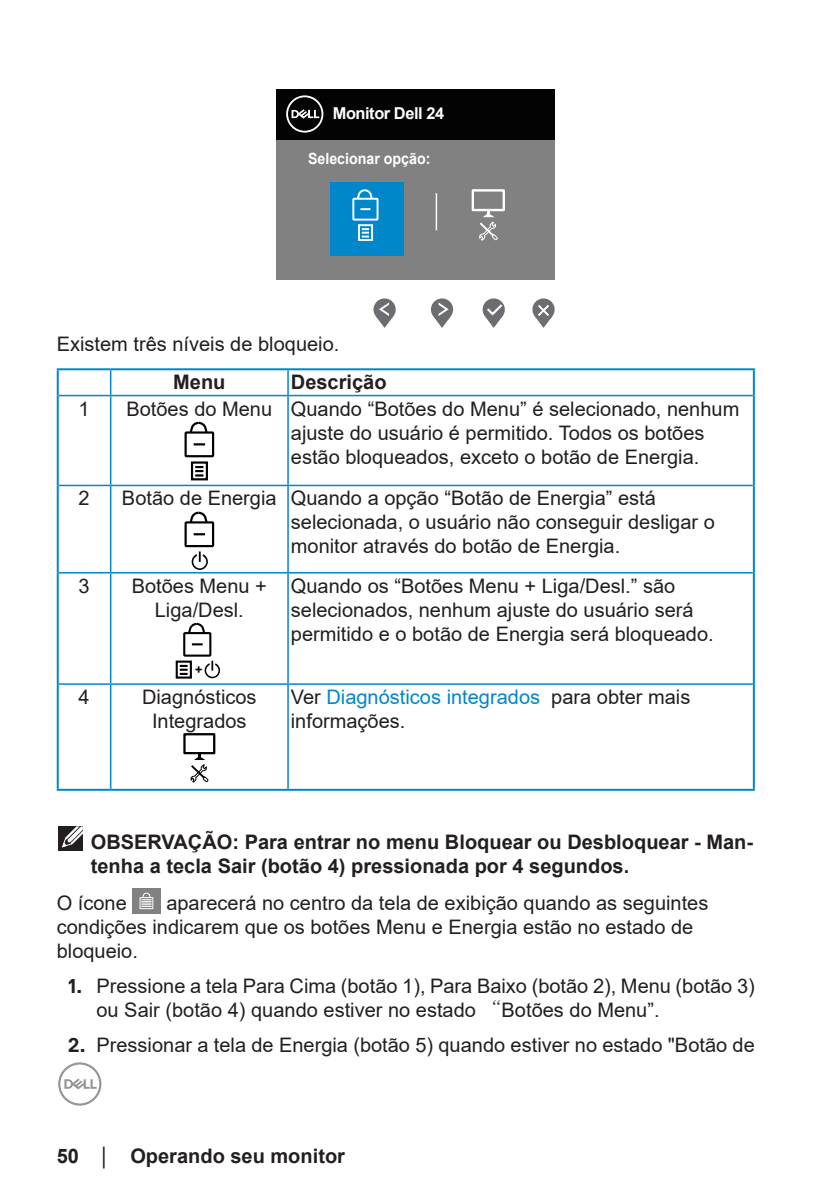
<style>
.page{position:relative;width:840px;height:1191px;background:#fff}
.page>*{position:absolute;margin:0;border:0;box-sizing:border-box;transform-origin:0 0}
.text{font:20px/24px "Arial";color:#231f20}
.text-2{font:700 20px/24px "Arial";color:#231f20}
.Table_Paragraph{font:20px/24px "Arial";color:#231f20}
.Table_Head{font:700 20px "Arial";color:#231f20}
.t1{font:700 16.4px "Arial";letter-spacing:-.025em;color:#fff}
.t2{font:700 15.4px "Arial";color:#fff;scale:.92 1}
.t3{font:700 12.6px "Arial";color:#000}
.s1{color:#0087cb}
.s2{font-family:"Dell Replica";font-weight:700}
.s3{font-family:"Adobe Ming Std";font-weight:300}
.s4{font-weight:400;font-size:18px}
</style>
<div class="page">
<svg style="left:58px;top:1062px;width:43px;height:43px"></svg>
<div style="left:276px;top:139px;width:278px;height:141px;background:#818181"></div>
<div style="left:276px;top:89px;width:278px;height:50px;background:#030303"></div>
<svg style="left:286px;top:95px;width:37px;height:38px"></svg>
<div style="left:330px;top:182px;width:73px;height:74px;background:#0087cb"></div>
<hr style="left:435px;top:193px;width:2px;height:37px;background:#fff">
<div style="left:352px;top:198px;width:26px;height:22px;border:2px solid #fff"></div>
<svg style="left:360px;top:208px;width:10px;height:2px"></svg>
<svg style="left:356px;top:189px;width:17px;height:12px"></svg>
<div style="left:358px;top:224px;width:15px;height:17px;border:2px solid #fff"></div>
<svg style="left:361px;top:228px;width:8px;height:9px"></svg>
<svg style="left:373px;top:298px;width:22px;height:23px"></svg>
<svg style="left:430px;top:298px;width:23px;height:23px"></svg>
<svg style="left:376px;top:302px;width:17px;height:25px"></svg>
<svg style="left:482px;top:298px;width:22px;height:23px"></svg>
<svg style="left:484px;top:302px;width:20px;height:25px"></svg>
<div style="left:532px;top:298px;width:22px;height:23px;background:#6c6d70;border-radius:50%"></div>
<svg style="left:534px;top:303px;width:17px;height:24px"></svg>
<svg style="left:433px;top:302px;width:17px;height:25px"></svg>
<div style="left:471px;top:189px;width:33px;height:22px;border:2px solid #fff"></div>
<svg style="left:478px;top:211px;width:20px;height:30px"></svg>
<svg style="left:110px;top:370px;width:1px;height:25px"></svg>
<svg style="left:287px;top:370px;width:1px;height:25px"></svg>
<hr style="left:59px;top:395px;width:52px;height:1px;background:#0087cb">
<hr style="left:111px;top:395px;width:177px;height:1px;background:#0087cb">
<hr style="left:110px;top:396px;width:1px;height:89px;background:#0087cb">
<hr style="left:288px;top:395px;width:464px;height:1px;background:#0087cb">
<hr style="left:287px;top:396px;width:1px;height:89px;background:#0087cb">
<hr style="left:59px;top:485px;width:52px;height:1px;background:#0087cb">
<hr style="left:111px;top:485px;width:177px;height:1px;background:#0087cb">
<hr style="left:110px;top:486px;width:1px;height:86px;background:#0087cb">
<hr style="left:288px;top:485px;width:464px;height:1px;background:#0087cb">
<hr style="left:287px;top:486px;width:1px;height:86px;background:#0087cb">
<hr style="left:59px;top:572px;width:52px;height:1px;background:#0087cb">
<hr style="left:111px;top:572px;width:177px;height:1px;background:#0087cb">
<hr style="left:110px;top:573px;width:1px;height:110px;background:#0087cb">
<hr style="left:288px;top:572px;width:464px;height:1px;background:#0087cb">
<hr style="left:287px;top:573px;width:1px;height:110px;background:#0087cb">
<hr style="left:59px;top:683px;width:52px;height:2px;background:#0087cb">
<hr style="left:111px;top:683px;width:177px;height:2px;background:#0087cb">
<hr style="left:110px;top:685px;width:1px;height:104px;background:#0087cb">
<hr style="left:288px;top:683px;width:464px;height:2px;background:#0087cb">
<hr style="left:287px;top:685px;width:1px;height:104px;background:#0087cb">
<hr style="left:57px;top:368px;width:54px;height:2px;background:#0087cb">
<hr style="left:57px;top:370px;width:2px;height:25px;background:#0087cb">
<hr style="left:111px;top:368px;width:177px;height:2px;background:#0087cb">
<hr style="left:288px;top:368px;width:466px;height:2px;background:#0087cb">
<hr style="left:752px;top:370px;width:2px;height:25px;background:#0087cb">
<hr style="left:57px;top:395px;width:2px;height:90px;background:#0087cb">
<hr style="left:752px;top:395px;width:2px;height:90px;background:#0087cb">
<hr style="left:57px;top:485px;width:2px;height:88px;background:#0087cb">
<hr style="left:752px;top:485px;width:2px;height:88px;background:#0087cb">
<hr style="left:57px;top:573px;width:2px;height:111px;background:#0087cb">
<hr style="left:752px;top:573px;width:2px;height:111px;background:#0087cb">
<hr style="left:57px;top:684px;width:2px;height:105px;background:#0087cb">
<hr style="left:752px;top:684px;width:2px;height:105px;background:#0087cb">
<hr style="left:57px;top:789px;width:54px;height:2px;background:#0087cb">
<hr style="left:111px;top:789px;width:177px;height:2px;background:#0087cb">
<hr style="left:288px;top:789px;width:466px;height:2px;background:#0087cb">
<div style="left:184px;top:431px;width:30px;height:26px;border:2px solid #000"></div>
<svg style="left:193px;top:443px;width:12px;height:2px"></svg>
<svg style="left:189px;top:421px;width:19px;height:13px"></svg>
<div style="left:191px;top:461px;width:17px;height:19px;border:2px solid #000"></div>
<svg style="left:195px;top:466px;width:8px;height:10px"></svg>
<div style="left:184px;top:521px;width:30px;height:26px;border:2px solid #000"></div>
<svg style="left:193px;top:533px;width:12px;height:2px"></svg>
<svg style="left:189px;top:511px;width:19px;height:13px"></svg>
<svg style="left:191px;top:551px;width:17px;height:19px"></svg>
<div style="left:183px;top:632px;width:28px;height:24px;border:2px solid #000"></div>
<svg style="left:192px;top:643px;width:10px;height:2px"></svg>
<svg style="left:187px;top:622px;width:19px;height:13px"></svg>
<div style="left:176px;top:660px;width:16px;height:18px;border:2px solid #000"></div>
<svg style="left:180px;top:665px;width:7px;height:10px"></svg>
<svg style="left:204px;top:660px;width:16px;height:18px"></svg>
<div style="left:183px;top:733px;width:32px;height:21px;border:2px solid #000"></div>
<svg style="left:190px;top:754px;width:19px;height:29px"></svg>
<div style="left:59px;top:826px;width:24px;height:25px;background:#231f20"></div>
<svg style="left:62px;top:826px;width:21px;height:22px"></svg>
<div style="left:132px;top:888px;width:29px;height:26px;background:#818181"></div>
<div style="left:139px;top:897px;width:14px;height:12px;border:1px solid #fff"></div>
<svg style="left:141px;top:892px;width:10px;height:15px"></svg>
<p class="t1" style="left:332px;top:102px;width:113px">Monitor Dell 24</p>
<p class="t2" style="left:308px;top:148px;width:134px">Selecionar opção:</p>
<p class="text" style="left:57px;top:332px;width:284px">Existem três níveis de bloqueio.</p>
<p class="Table_Head" style="left:173px;top:368px;width:54px">Menu</p>
<p class="Table_Head" style="left:291px;top:368px;width:97px">Descrição</p>
<p class="text" style="left:79px;top:396px;width:13px">1</p>
<p class="text" style="left:126px;top:396px;width:147px">Botões do Menu</p>
<p class="text" style="left:291px;top:396px;width:450px">Quando “Botões do Menu” é selecionado, nenhum ajuste do usuário é permitido. Todos os botões estão bloqueados, exceto o botão de Energia.</p>
<p class="text" style="left:79px;top:486px;width:13px">2</p>
<p class="text" style="left:122px;top:486px;width:156px">Botão de Energia</p>
<p class="text" style="left:291px;top:486px;width:425px">Quando a opção “Botão de Energia” está selecionada, o usuário não conseguir desligar o monitor através do botão de Energia.</p>
<p class="text" style="left:79px;top:573px;width:13px">3</p>
<p class="text" style="left:132px;top:573px;width:137px;text-align:center">Botões Menu +<br>Liga/Desl.</p>
<p class="text" style="left:291px;top:573px;width:424px">Quando os “Botões Menu + Liga/Desl.” são selecionados, nenhum ajuste do usuário será permitido e o botão de Energia será bloqueado.</p>
<p class="t3" style="left:195px;top:661px;width:9px">+</p>
<p class="text" style="left:79px;top:685px;width:13px">4</p>
<p class="text" style="left:142px;top:685px;width:116px;text-align:center">Diagnósticos<br>Integrados</p>
<p class="Table_Paragraph" style="left:291px;top:685px;width:401px">Ver <span class="s1">Diagnósticos integrados</span> para obter mais informações.</p>
<p class="text-2" style="left:91px;top:829px;width:663px">OBSERVAÇÃO: Para entrar no menu Bloquear ou Desbloquear - Man&shy;tenha a tecla Sair (botão 4) pressionada por 4 segundos.</p>
<p class="text" style="left:57px;top:890px;width:72px">O ícone</p>
<p class="text" style="left:57px;top:890px;width:652px;text-indent:110px">aparecerá no centro da tela de exibição quando as seguintes condições indicarem que os botões Menu e Energia estão no estado de bloqueio.</p>
<p class="text" style="left:96px;top:973px;width:659px;text-indent:-28px"><span class="s2">1.</span> Pressione a tela Para Cima (botão 1), Para Baixo (botão 2), Menu (botão 3) ou Sair (botão 4) quando estiver no estado <span class="s3">“</span>Botões do Menu”.</p>
<p class="text" style="left:68px;top:1033px;width:688px"><span class="s2">2.</span> Pressionar a tela de Energia (botão 5) quando estiver no estado "Botão de</p>
<p class="text-2" style="left:57px;top:1143px;width:289px">50 <span class="s4">│</span> Operando seu monitor</p>
</div>
